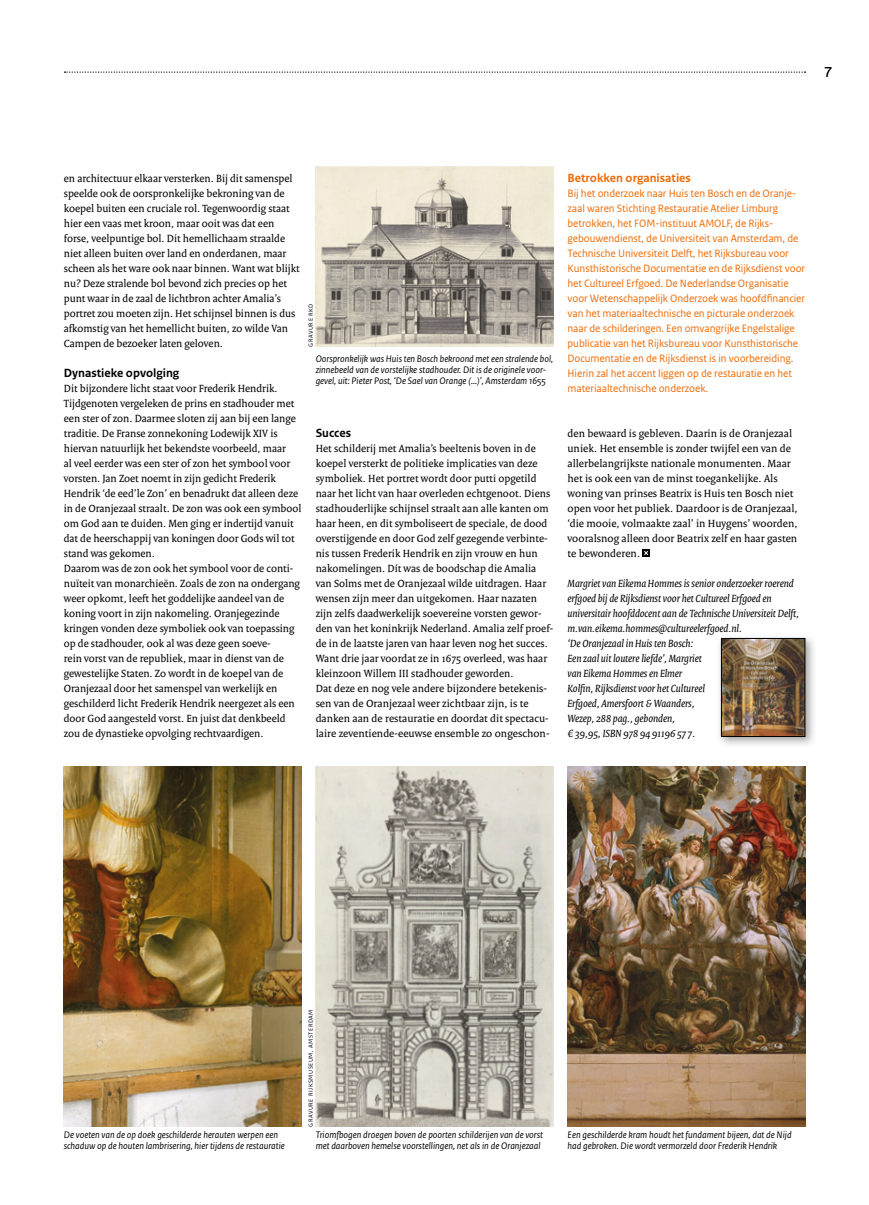
<style>
.page{position:relative;width:869px;height:1205px;background:#fff}
.page>*{position:absolute;margin:0;border:0;box-sizing:border-box;transform-origin:0 0}
.t1{font:20px "Rijksoverheid Sans Text";color:#000}
.t2{font:700 12.5px "Rijksoverheid Sans Text";color:#000}
.t3{font:700 12.5px "Rijksoverheid Sans Text";color:#ed6b06}
.t4{font:11.25px/15px "Rijksoverheid Serif";color:#000}
.t5{font:11.25px/15px "Rijksoverheid Sans Text";letter-spacing:-.005em;color:#ed6b06}
.t6{font:italic 11.25px/15px "Rijksoverheid Serif";color:#000}
.t7{font:italic 10px/11.2px "Rijksoverheid Sans Text";color:#000}
.t8{font:6.25px "Rijksoverheid Sans Text";color:#000}
</style>
<div class="page">
<svg style="left:64px;top:71px;width:741px;height:2px"></svg>
<div style="left:642px;top:549px;width:7px;height:8px;background:#000"></div>
<svg style="left:644px;top:551px;width:4px;height:4px"></svg>
<img style="left:64px;top:767px;width:237px;height:360px">
<img style="left:315px;top:767px;width:238px;height:359px">
<img style="left:567px;top:767px;width:237px;height:360px">
<img style="left:315px;top:167px;width:238px;height:180px">
<img style="left:719px;top:637px;width:95px;height:108px">
<img style="left:723px;top:640px;width:79px;height:95px">
<div style="left:721px;top:638px;width:83px;height:99px;border:1px solid #000"></div>
<h1 class="t1" style="left:823px;top:63px;width:10px">7</h1>
<p class="t4" style="left:64px;top:171px;width:237px">en architectuur elkaar versterken. Bij dit samenspel speelde ook de oorspronkelijke bekroning van de koepel buiten een cruciale rol. Tegenwoordig staat hier een vaas met kroon, maar ooit was dat een forse, veelpuntige bol. Dit hemellichaam straalde niet alleen buiten over land en onderdanen, maar scheen als het ware ook naar binnen. Want wat blijkt nu? Deze stralende bol bevond zich precies op het punt waar in de zaal de lichtbron achter Amalia’s portret zou moeten zijn. Het schijnsel binnen is dus afkomstig van het hemellicht buiten, zo wilde Van Campen de bezoeker laten geloven.</p>
<p class="t2" style="left:64px;top:368px;width:117px">Dynastieke opvolging</p>
<p class="t4" style="left:64px;top:381px;width:239px">Dit bijzondere licht staat voor Frederik Hendrik.<br>Tijdgenoten vergeleken de prins en stadhouder met een ster of zon. Daarmee sloten zij aan bij een lange traditie. De Franse zonnekoning Lodewijk XIV is hiervan natuurlijk het bekendste voorbeeld, maar<br>al veel eerder was een ster of zon het symbool voor vorsten. Jan Zoet noemt in zijn gedicht Frederik Hendrik ‘de eed’le Zon’ en benadrukt dat alleen deze in de Oranjezaal straalt. De zon was ook een symbool om God aan te duiden. Men ging er indertijd vanuit dat de heerschappij van koningen door Gods wil tot stand was gekomen.<br>Daarom was de zon ook het symbool voor de conti&shy;nuïteit van monarchieën. Zoals de zon na ondergang weer opkomt, leeft het goddelijke aandeel van de koning voort in zijn nakomeling. Oranjegezinde kringen vonden deze symboliek ook van toepassing op de stadhouder, ook al was deze geen soeve-<br>rein vorst van de republiek, maar in dienst van de gewestelijke Staten. Zo wordt in de koepel van de Oranjezaal door het samenspel van werkelijk en geschilderd licht Frederik Hendrik neergezet als een door God aangesteld vorst. En juist dat denkbeeld zou de dynastieke opvolging rechtvaardigen.</p>
<p class="t8" style="left:308px;top:347px;width:44px;rotate:-90deg">GRAVURE RKD</p>
<p class="t7" style="left:315px;top:353px;width:239px">Oorspronkelijk was Huis ten Bosch bekroond met een stralende bol, zinnebeeld van de vorstelijke stadhouder. Dit is de originele voor&shy;gevel, uit: Pieter Post, ‘De Sael van Orange (...)’, Amsterdam 1655</p>
<p class="t2" style="left:315px;top:428px;width:37px">Succes</p>
<p class="t4" style="left:315px;top:441px;width:239px">Het schilderij met Amalia’s beeltenis boven in de koepel versterkt de politieke implicaties van deze symboliek. Het portret wordt door putti opgetild naar het licht van haar overleden echtgenoot. Diens stadhouderlijke schijnsel straalt aan alle kanten om haar heen, en dit symboliseert de speciale, de dood overstijgende en door God zelf gezegende verbinte&shy;nis tussen Frederik Hendrik en zijn vrouw en hun nakomelingen. Dít was de boodschap die Amalia van Solms met de Oranjezaal wilde uitdragen. Haar wensen zijn meer dan uitgekomen. Haar nazaten zijn zelfs daadwerkelijk soevereine vorsten gewor&shy;den van het koninkrijk Nederland. Amalia zelf proef&shy;de in de laatste jaren van haar leven nog het succes.<br>Want drie jaar voordat ze in 1675 overleed, was haar kleinzoon Willem III stadhouder geworden.<br>Dat deze en nog vele andere bijzondere betekenis&shy;sen van de Oranjezaal weer zichtbaar zijn, is te danken aan de restauratie en doordat dit spectacu&shy;laire zeventiende-eeuwse ensemble zo ongeschon-</p>
<p class="t3" style="left:567px;top:173px;width:125px">Betrokken organisaties</p>
<p class="t5" style="left:567px;top:186px;width:239px">Bij het onderzoek naar Huis ten Bosch en de Oranje&shy;zaal waren Stichting Restauratie Atelier Limburg betrokken, het FOM-instituut AMOLF, de Rijks&shy;gebouwendienst, de Universiteit van Amsterdam, de Technische Universiteit Delft, het Rijksbureau voor Kunsthistorische Documentatie en de Rijksdienst voor het Cultureel Erfgoed. De Nederlandse Organisatie voor Wetenschappelijk Onderzoek was hoofdfinancier van het materiaaltechnische en picturale onderzoek naar de schilderingen. Een omvangrijke Engelstalige publicatie van het Rijksbureau voor Kunsthistorische Documentatie en de Rijksdienst is in voorbereiding.<br>Hierin zal het accent liggen op de restauratie en het materiaaltechnische onderzoek.</p>
<p class="t4" style="left:567px;top:426px;width:232px">den bewaard is gebleven. Daarin is de Oranjezaal uniek. Het ensemble is zonder twijfel een van de allerbelangrijkste nationale monumenten. Maar het is ook een van de minst toegankelijke. Als woning van prinses Beatrix is Huis ten Bosch niet open voor het publiek. Daardoor is de Oranjezaal, ‘die mooie, volmaakte zaal’ in Huygens’ woorden, vooralsnog alleen door Beatrix zelf en haar gasten te bewonderen.</p>
<p class="t6" style="left:567px;top:576px;width:233px">Margriet van Eikema Hommes is senior onderzoeker roerend erfgoed bij de Rijksdienst voor het Cultureel Erfgoed en universitair hoofddocent aan de Technische Universiteit Delft, m.van.eikema.hommes@cultureelerfgoed.nl.<br>‘De Oranjezaal in Huis ten Bosch:<br>Een zaal uit loutere liefde’, Margriet<br>van Eikema Hommes en Elmer<br>Kolfin, Rijksdienst voor het Cultureel<br>Erfgoed, Amersfoort &amp; Waanders,<br>Wezep, 288 pag., gebonden,<br>€ 39,95, ISBN 978 94 91196 57 7.</p>
<p class="t8" style="left:308px;top:1127px;width:119px;rotate:-90deg">GRAVURE RIJKSMUSEUM, AMSTERDAM</p>
<p class="t7" style="left:64px;top:1130px;width:222px">De voeten van de op doek geschilderde herauten werpen een schaduw op de houten lambrisering, hier tijdens de restauratie</p>
<p class="t7" style="left:315px;top:1130px;width:229px">Triomfbogen droegen boven de poorten schilderijen van de vorst met daarboven hemelse voorstellingen, net als in de Oranjezaal</p>
<p class="t7" style="left:567px;top:1130px;width:225px">Een geschilderde kram houdt het fundament bijeen, dat de Nijd had gebroken. Die wordt vermorzeld door Frederik Hendrik</p>
</div>
